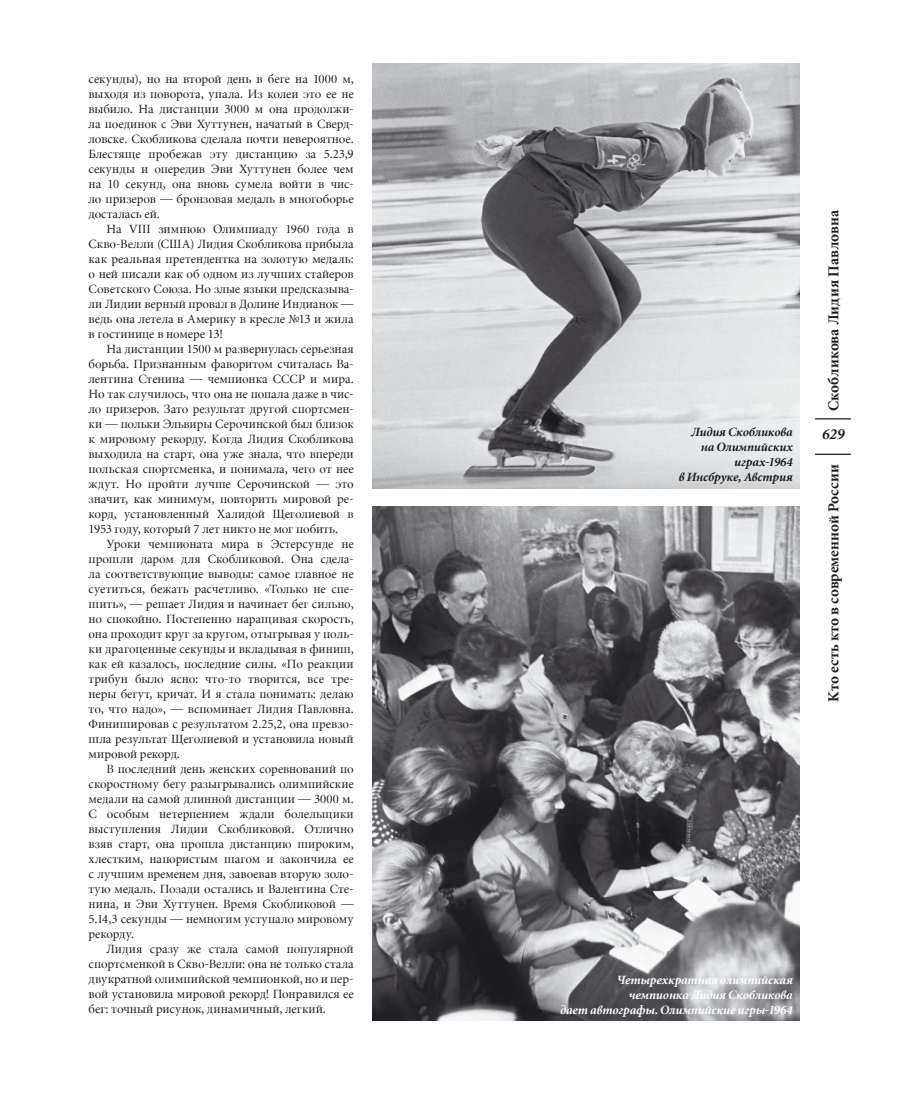
<style>
.page{position:relative;width:904px;height:1120px;background:#fff}
.page>*{position:absolute;margin:0;border:0;box-sizing:border-box;transform-origin:0 0}
.t1{font:700 15px "Miniature";letter-spacing:.005em;color:#1b1c20}
.t2{font:italic 700 15px "Miniature";color:#1b1c20}
.Основн{font:12.5px/15px "Miniature";letter-spacing:-.005em;color:#1b1c20;text-align:justify}
.Основн-2{font:italic 700 12.5px "Miniature";letter-spacing:-.01em;color:#fff}
.Основн-3{font:italic 700 12.5px/15px "Miniature";letter-spacing:-.01em;color:#1b1c20;text-align:right}
</style>
<div class="page">
<hr style="left:815px;top:418px;width:35px;height:1px;background:#1b1c20">
<hr style="left:815px;top:454px;width:35px;height:1px;background:#1b1c20">
<img style="left:372px;top:64px;width:427px;height:424px">
<img style="left:372px;top:507px;width:427px;height:513px">
<p class="Основн" style="left:89px;top:72px;width:267px">секунды), но на второй день в беге на 1000 м, выходя из поворота, упала. Из колеи это ее не выбило. На дистанции 3000 м она продолжи&shy;ла поединок с Эви Хуттунен, начатый в Сверд&shy;ловске. Скобликова сделала почти невероятное.<br>Блестяще пробежав эту дистанцию за 5.23,9 секунды и опередив Эви Хуттунен более чем на 10 секунд, она вновь сумела войти в чис&shy;ло призеров — бронзовая медаль в многоборье досталась ей.</p>
<p class="Основн" style="left:89px;top:222px;width:267px;text-indent:18px">На VIII зимнюю Олимпиаду 1960 года в Скво-Велли (США) Лидия Скобликова прибыла как реальная претендентка на золотую медаль: о ней писали как об одном из лучших стайеров Советского Союза. Но злые языки предсказыва&shy;ли Лидии верный провал в Долине Индианок — ведь она летела в Америку в кресле №13 и жила в гостинице в номере 13!</p>
<p class="Основн" style="left:89px;top:342px;width:267px;text-indent:18px">На дистанции 1500 м развернулась серьезная борьба. Признанным фаворитом считалась Ва&shy;лентина Стенина — чемпионка СССР и мира.<br>Но так случилось, что она не попала даже в чис&shy;ло призеров. Зато результат другой спортсмен&shy;ки — польки Эльвиры Серочинской был близок к мировому рекорду. Когда Лидия Скобликова выходила на старт, она уже знала, что впереди польская спортсменка, и понимала, чего от нее ждут. Но пройти лучше Серочинской — это значит, как минимум, повторить мировой ре&shy;корд, установленный Халидой Щеголиевой в 1953 году, который 7 лет никто не мог побить.</p>
<p class="Основн" style="left:89px;top:537px;width:267px;text-indent:18px">Уроки чемпионата мира в Эстерсунде не прошли даром для Скобликовой. Она сдела&shy;ла соответствующие выводы: самое главное не суетиться, бежать расчетливо. «Только не спе&shy;шить», — решает Лидия и начинает бег сильно, но спокойно. Постепенно наращивая скорость, она проходит круг за кругом, отыгрывая у поль&shy;ки драгоценные секунды и вкладывая в финиш, как ей казалось, последние силы. «По реакции трибун было ясно: что-то творится, все тре&shy;неры бегут, кричат. И я стала понимать: делаю то, что надо», — вспоминает Лидия Павловна.<br>Финишировав с результатом 2.25,2, она превзо&shy;шла результат Щеголиевой и установила новый мировой рекорд.</p>
<p class="Основн" style="left:89px;top:762px;width:267px;text-indent:18px">В последний день женских соревнований по скоростному бегу разыгрывались олимпийские медали на самой длинной дистанции — 3000 м.<br>С особым нетерпением ждали болельщики выступления Лидии Скобликовой. Отлично взяв старт, она прошла дистанцию широким, хлестким, напористым шагом и закончила ее с лучшим временем дня, завоевав вторую золо&shy;тую медаль. Позади остались и Валентина Сте&shy;нина, и Эви Хуттунен. Время Скобликовой — 5.14,3 секунды — немногим уступало мировому рекорду.</p>
<p class="Основн" style="left:89px;top:942px;width:267px;text-indent:18px">Лидия сразу же стала самой популярной спортсменкой в Скво-Велли: она не только стала двукратной олимпийской чемпионкой, но и пер&shy;вой установила мировой рекорд! Понравился ее бег: точный рисунок, динамичный, легкий.</p>
<p class="Основн-3" style="left:691px;top:425px;width:103px">Лидия Скобликова</p>
<p class="Основн-3" style="left:701px;top:440px;width:93px">на Олимпийских играх-1964</p>
<p class="Основн-3" style="left:679px;top:470px;width:115px">в Инсбруке, Австрия</p>
<p class="t1" style="left:826px;top:411px;width:202px;rotate:-90deg">Скобликова Лидия Павловна</p>
<p class="t2" style="left:822px;top:427px;width:24px">629</p>
<p class="t1" style="left:826px;top:701px;width:239px;rotate:-90deg">Кто есть кто в современной России</p>
<p class="Основн-2" style="left:616px;top:973px;width:177px">Четырехкратная олимпийская</p>
<p class="Основн-2" style="left:629px;top:988px;width:165px">чемпионка Лидия Скобликова</p>
<p class="Основн-2" style="left:560px;top:1003px;width:234px">дает автографы. Олимпийские игры-1964</p>
</div>
